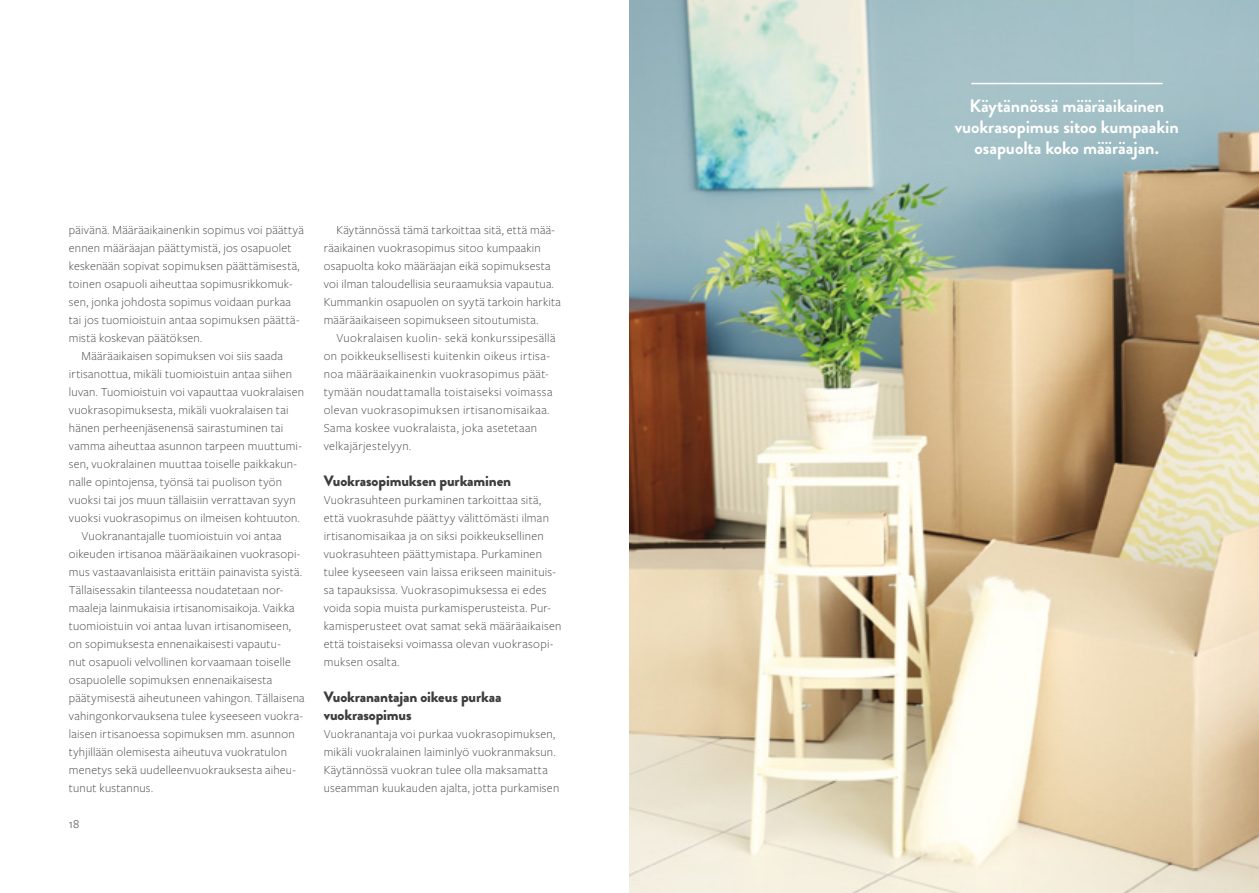
<style>
.page{position:relative;width:1259px;height:893px;background:#fff}
.page>*{position:absolute;margin:0;border:0;box-sizing:border-box;transform-origin:0 0}
.t1{font:700 18px/21px "Brandon Grotesque";letter-spacing:-.005em;color:#fff;text-align:center}
.t2{font:900 15px/18px "Brandon Grotesque";letter-spacing:-.005em;color:#3c3c3b}
.t3{font:300 12.75px/18px "Freight Sans Pro";letter-spacing:.015em;color:#3c3c3b}
.t4{font:12.75px "Freight Sans Pro";color:#69656a}
</style>
<div class="page">
<img style="left:629px;top:0;width:630px;height:893px">
<hr style="left:971px;top:83px;width:191px;height:1px;background:#fff">
<p class="t3" style="left:69px;top:220px;width:236px">päivänä. Määräaikainenkin sopimus voi päättyä</p>
<p class="t3" style="left:69px;top:238px;width:224px">ennen määräajan päättymistä, jos osapuolet</p>
<p class="t3" style="left:69px;top:256px;width:232px">keskenään sopivat sopimuksen päättämisestä,</p>
<p class="t3" style="left:69px;top:274px;width:225px">toinen osapuoli aiheuttaa sopimusrikkomuk-</p>
<p class="t3" style="left:69px;top:292px;width:224px">sen, jonka johdosta sopimus voidaan purkaa</p>
<p class="t3" style="left:69px;top:310px;width:232px">tai jos tuomioistuin antaa sopimuksen päättä-</p>
<p class="t3" style="left:69px;top:328px;width:135px">mistä koskevan päätöksen.</p>
<p class="t3" style="left:82px;top:346px;width:203px">Määräaikaisen sopimuksen voi siis saada</p>
<p class="t3" style="left:69px;top:364px;width:225px">irtisanottua, mikäli tuomioistuin antaa siihen</p>
<p class="t3" style="left:69px;top:382px;width:237px">luvan. Tuomioistuin voi vapauttaa vuokralaisen</p>
<p class="t3" style="left:69px;top:400px;width:221px">vuokrasopimuksesta, mikäli vuokralaisen tai</p>
<p class="t3" style="left:69px;top:418px;width:216px">hänen perheenjäsenensä sairastuminen tai</p>
<p class="t3" style="left:69px;top:436px;width:234px">vamma aiheuttaa asunnon tarpeen muuttumi-</p>
<p class="t3" style="left:69px;top:454px;width:230px">sen, vuokralainen muuttaa toiselle paikkakun-</p>
<p class="t3" style="left:69px;top:472px;width:215px">nalle opintojensa, työnsä tai puolison työn</p>
<p class="t3" style="left:69px;top:490px;width:228px">vuoksi tai jos muun tällaisiin verrattavan syyn</p>
<p class="t3" style="left:69px;top:508px;width:232px">vuoksi vuokrasopimus on ilmeisen kohtuuton.</p>
<p class="t3" style="left:82px;top:526px;width:201px">Vuokranantajalle tuomioistuin voi antaa</p>
<p class="t3" style="left:69px;top:544px;width:233px">oikeuden irtisanoa määräaikainen vuokrasopi-</p>
<p class="t3" style="left:69px;top:562px;width:235px">mus vastaavanlaisista erittäin painavista syistä.</p>
<p class="t3" style="left:69px;top:580px;width:216px">Tällaisessakin tilanteessa noudatetaan nor-</p>
<p class="t3" style="left:69px;top:598px;width:227px">maaleja lainmukaisia irtisanomisaikoja. Vaikka</p>
<p class="t3" style="left:69px;top:616px;width:223px">tuomioistuin voi antaa luvan irtisanomiseen,</p>
<p class="t3" style="left:69px;top:634px;width:213px">on sopimuksesta ennenaikaisesti vapautu-</p>
<p class="t3" style="left:69px;top:652px;width:223px">nut osapuoli velvollinen korvaamaan toiselle</p>
<p class="t3" style="left:69px;top:670px;width:205px">osapuolelle sopimuksen ennenaikaisesta</p>
<p class="t3" style="left:69px;top:688px;width:237px">päätymisestä aiheutuneen vahingon. Tällaisena</p>
<p class="t3" style="left:69px;top:706px;width:236px">vahingonkorvauksena tulee kyseeseen vuokra-</p>
<p class="t3" style="left:69px;top:724px;width:227px">laisen irtisanoessa sopimuksen mm. asunnon</p>
<p class="t3" style="left:69px;top:742px;width:219px">tyhjillään olemisesta aiheutuva vuokratulon</p>
<p class="t3" style="left:69px;top:760px;width:229px">menetys sekä uudelleenvuokrauksesta aiheu-</p>
<p class="t3" style="left:69px;top:778px;width:86px">tunut kustannus.</p>
<p class="t4" style="left:69px;top:816px;width:12px">18</p>
<p class="t3" style="left:324px;top:220px;width:239px;text-indent:13px">Käytännössä tämä tarkoittaa sitä, että mää&shy;räaikainen vuokrasopimus sitoo kumpaakin osapuolta koko määräajan eikä sopimuksesta voi ilman taloudellisia seuraamuksia vapautua.<br>Kummankin osapuolen on syytä tarkoin harkita määräaikaiseen sopimukseen sitoutumista.</p>
<p class="t3" style="left:324px;top:328px;width:233px;text-indent:13px">Vuokralaisen kuolin- sekä konkurssipesällä on poikkeuksellisesti kuitenkin oikeus irtisa&shy;noa määräaikainenkin vuokrasopimus päät&shy;tymään noudattamalla toistaiseksi voimassa olevan vuokrasopimuksen irtisanomisaikaa.<br>Sama koskee vuokralaista, joka asetetaan velkajärjestelyyn.</p>
<p class="t2" style="left:324px;top:472px;width:189px">Vuokrasopimuksen purkaminen</p>
<p class="t3" style="left:324px;top:490px;width:239px">Vuokrasuhteen purkaminen tarkoittaa sitä, että vuokrasuhde päättyy välittömästi ilman irtisanomisaikaa ja on siksi poikkeuksellinen vuokrasuhteen päättymistapa. Purkaminen tulee kyseeseen vain laissa erikseen mainituis&shy;sa tapauksissa. Vuokrasopimuksessa ei edes voida sopia muista purkamisperusteista. Pur&shy;kamisperusteet ovat samat sekä määräaikaisen että toistaiseksi voimassa olevan vuokrasopi&shy;muksen osalta.</p>
<p class="t2" style="left:324px;top:688px;width:179px">Vuokranantajan oikeus purkaa vuokrasopimus</p>
<p class="t3" style="left:324px;top:724px;width:237px">Vuokranantaja voi purkaa vuokrasopimuksen, mikäli vuokralainen laiminlyö vuokranmaksun.<br>Käytännössä vuokran tulee olla maksamatta useamman kuukauden ajalta, jotta purkamisen</p>
<h1 class="t1" style="left:954px;top:96px;width:226px">Käytännössä määräaikainen vuokrasopimus sitoo kumpaakin osapuolta koko määräajan.</h1>
</div>
